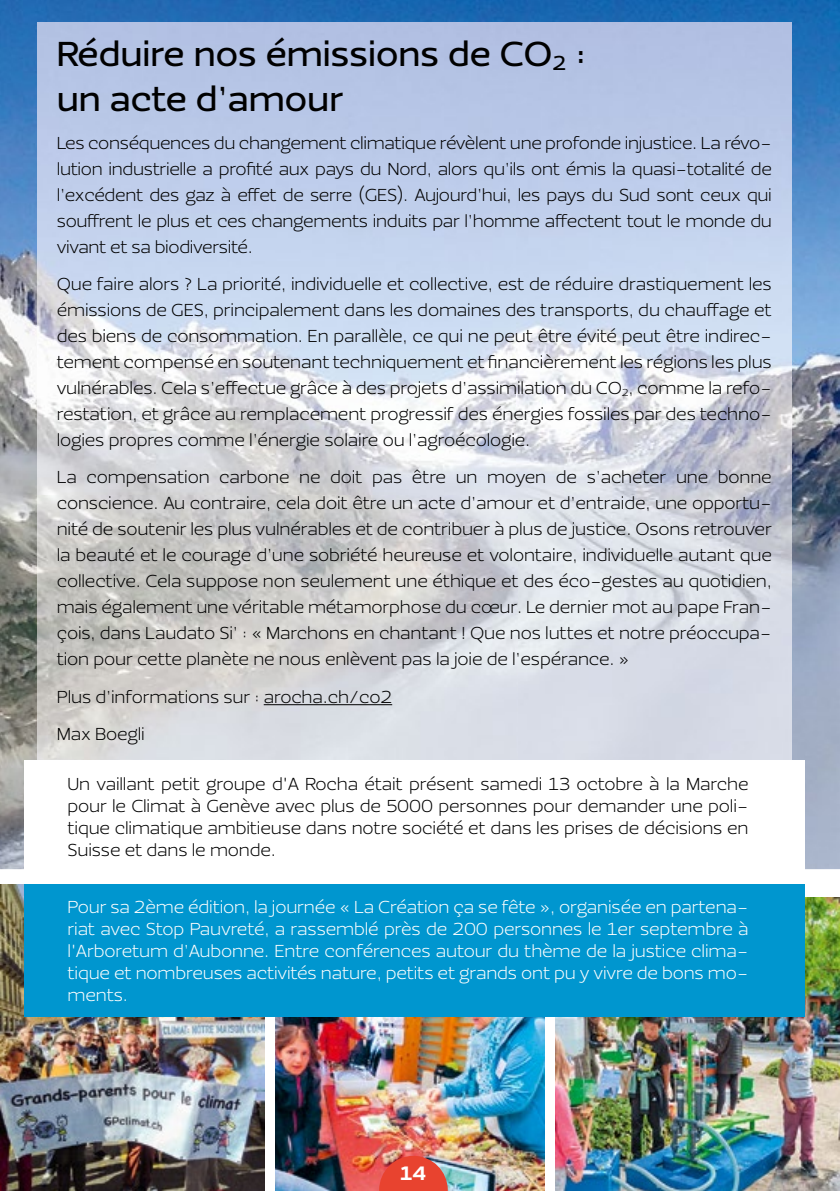
<style>
.page{position:relative;width:840px;height:1191px;background:#fff}
.page>*{position:absolute;margin:0;border:0;box-sizing:border-box;transform-origin:0 0}
.t1{font:500 36px/45.4px "Ezzo";color:#000}
.t2{font:900 20px "Ezzo";color:#fff}
.t3{font:300 18px/26px "Ezzo";letter-spacing:-.01em;color:#000;text-align:justify}
.t4{font:300 18px/22px "Ezzo";letter-spacing:-.01em;color:#fff;text-align:justify}
</style>
<div class="page">
<img style="left:0;top:0;width:839px;height:869px">
<img style="left:38px;top:22px;width:752px;height:738px">
<hr style="left:263px;top:704px;width:129px;height:1px;background:#000">
<img style="left:0;top:885px;width:264px;height:306px">
<img style="left:275px;top:1016px;width:269px;height:175px">
<img style="left:555px;top:897px;width:284px;height:294px">
<div style="left:24px;top:883px;width:780px;height:133px;background:#0096cf"></div>
<div style="left:24px;top:760px;width:780px;height:112px;background:#fff"></div>
<svg style="left:379px;top:1155px;width:68px;height:36px"></svg>
<h1 class="t1" style="left:57px;top:31px;width:530px">Réduire nos émissions de CO<sub>2</sub> : un acte d’amour</h1>
<p class="t3" style="left:57px;top:130px;width:716px">Les conséquences du changement climatique révèlent une profonde injustice. La révo&shy;lution industrielle a profité aux pays du Nord, alors qu’ils ont émis la quasi-totalité de l’excédent des gaz à effet de serre (GES). Aujourd’hui, les pays du Sud sont ceux qui souffrent le plus et ces changements induits par l’homme affectent tout le monde du vivant et sa biodiversité.</p>
<p class="t3" style="left:57px;top:271px;width:716px">Que faire alors ? La priorité, individuelle et collective, est de réduire drastiquement les émissions de GES, principalement dans les domaines des transports, du chauffage et des biens de consommation. En parallèle, ce qui ne peut être évité peut être indirec&shy;tement compensé en soutenant techniquement et financièrement les régions les plus vulnérables. Cela s’effectue grâce à des projets d’assimilation du CO<sub>2</sub>, comme la refo&shy;restation, et grâce au remplacement progressif des énergies fossiles par des techno&shy;logies propres comme l’énergie solaire ou l’agroécologie.</p>
<p class="t3" style="left:57px;top:464px;width:716px">La compensation carbone ne doit pas être un moyen de s’acheter une bonne conscience. Au contraire, cela doit être un acte d’amour et d’entraide, une opportu&shy;nité de soutenir les plus vulnérables et de contribuer à plus de justice. Osons retrouver la beauté et le courage d’une sobriété heureuse et volontaire, individuelle autant que collective. Cela suppose non seulement une éthique et des éco-gestes au quotidien, mais également une véritable métamorphose du cœur. Le dernier mot au pape Fran&shy;çois, dans Laudato Si’ : « Marchons en chantant ! Que nos luttes et notre préoccupa&shy;tion pour cette planète ne nous enlèvent pas la joie de l’espérance. »</p>
<p class="t3" style="left:57px;top:678px;width:337px;line-height:37.4px">Plus d’informations sur : arocha.ch/co2<br>Max Boegli</p>
<p class="t3" style="left:67px;top:772px;width:682px;line-height:22px">Un vaillant petit groupe d'A Rocha était présent samedi 13 octobre à la Marche pour le Climat à Genève avec plus de 5000 personnes pour demander une poli&shy;tique climatique ambitieuse dans notre société et dans les prises de décisions en Suisse et dans le monde.</p>
<p class="t4" style="left:67px;top:896px;width:682px">Pour sa 2ème édition, la journée « La Création ça se fête », organisée en partena&shy;riat avec Stop Pauvreté, a rassemblé près de 200 personnes le 1er septembre à l'Arboretum d’Aubonne. Entre conférences autour du thème de la justice clima&shy;tique et nombreuses activités nature, petits et grands ont pu y vivre de bons mo&shy;ments.</p>
<p class="t2" style="left:400px;top:1160px;width:27px">14</p>
</div>
